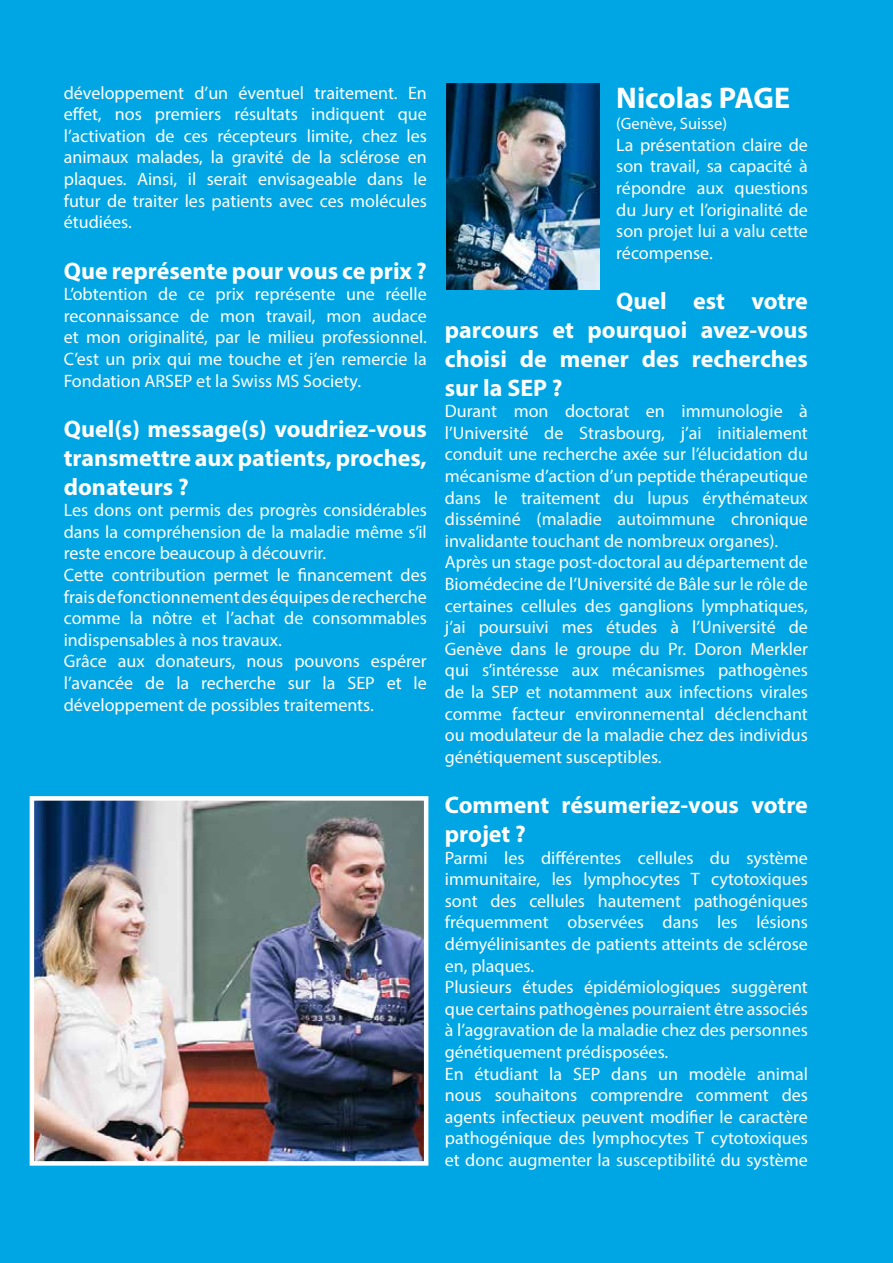
<style>
.page{position:relative;width:893px;height:1263px;background:#00a6e3}
.page>*{position:absolute;margin:0;border:0;box-sizing:border-box;transform-origin:0 0}
.t1{font:700 30px "Myriad Pro";color:#fff}
.t2{font:700 24px/28.8px "Myriad Pro";color:#fff;text-align:justify}
.t3{font:18px/21.6px "Myriad Pro";color:#fff;text-align:justify}
.t4{font:16.5px "Myriad Pro";color:#fff}
</style>
<div class="page">
<img style="left:446px;top:84px;width:153px;height:205px">
<img style="left:35px;top:801px;width:388px;height:360px">
<div style="left:30px;top:796px;width:398px;height:370px;border:4px solid #fff"></div>
<p class="t3" style="left:64px;top:81px;width:365px">développement d’un éventuel traitement. En effet, nos premiers résultats indiquent que l’activation de ces récepteurs limite, chez les animaux malades, la gravité de la sclérose en plaques. Ainsi, il serait envisageable dans le futur de traiter les patients avec ces molécules étudiées.</p>
<h2 class="t2" style="left:64px;top:255px;width:365px">Que représente pour vous ce prix ?</h2>
<p class="t3" style="left:64px;top:283px;width:365px">L’obtention de ce prix représente une réelle reconnaissance de mon travail, mon audace et mon originalité, par le milieu professionnel.<br>C’est un prix qui me touche et j’en remercie la Fondation ARSEP et la Swiss MS Society.</p>
<h2 class="t2" style="left:64px;top:414px;width:365px">Quel(s) message(s) voudriez-vous transmettre aux patients, proches, donateurs ?</h2>
<p class="t3" style="left:64px;top:499px;width:365px;text-align:left">Les dons ont permis des progrès considérables dans la compréhension de la maladie même s’il reste encore beaucoup à découvrir.<br>Cette contribution permet le financement des frais de fonctionnement des équipes de recherche comme la nôtre et l’achat de consommables indispensables à nos travaux.<br>Grâce aux donateurs, nous pouvons espérer l’avancée de la recherche sur la SEP et le développement de possibles traitements.</p>
<h1 class="t1" style="left:616px;top:78px;width:121px">Nicolas PAGE</h1>
<p class="t4" style="left:616px;top:113px;width:112px">(Genève, Suisse)</p>
<p class="t3" style="left:616px;top:134px;width:193px">La présentation claire de son travail, sa capacité à répondre aux questions du Jury et l’originalité de son projet lui a valu cette récompense.</p>
<h2 class="t2" style="left:445px;top:286px;width:365px;text-indent:171px">Quel est votre parcours et pourquoi avez-vous choisi de mener des recherches sur la SEP</h2>
<h2 class="t2" style="left:552px;top:372px;width:12px">?</h2>
<p class="t3" style="left:445px;top:400px;width:365px;text-align:left">Durant mon doctorat en immunologie à l’Université de Strasbourg, j’ai initialement conduit une recherche axée sur l’élucidation du mécanisme d’action d’un peptide thérapeutique dans le traitement du lupus érythémateux disséminé (maladie autoimmune chronique invalidante touchant de nombreux organes).<br>Après un stage post-doctoral au département de Biomédecine de l’Université de Bâle sur le rôle de certaines cellules des ganglions lymphatiques, j’ai poursuivi mes études à l’Université de Genève dans le groupe du Pr. Doron Merkler qui s’intéresse aux mécanismes pathogènes de la SEP et notamment aux infections virales comme facteur environnemental déclenchant ou modulateur de la maladie chez des individus génétiquement susceptibles.</p>
<h2 class="t2" style="left:445px;top:790px;width:365px">Comment résumeriez-vous votre projet ?</h2>
<p class="t3" style="left:445px;top:846px;width:365px;text-align:left">Parmi les différentes cellules du système immunitaire, les lymphocytes T cytotoxiques sont des cellules hautement pathogéniques fréquemment observées dans les lésions démyélinisantes de patients atteints de sclérose en, plaques.<br>Plusieurs études épidémiologiques suggèrent que certains pathogènes pourraient être associés à l’aggravation de la maladie chez des personnes génétiquement prédisposées.<br>En étudiant la SEP dans un modèle animal nous souhaitons comprendre comment des agents infectieux peuvent modifier le caractère pathogénique des lymphocytes T cytotoxiques et donc augmenter la susceptibilité du système</p>
</div>
